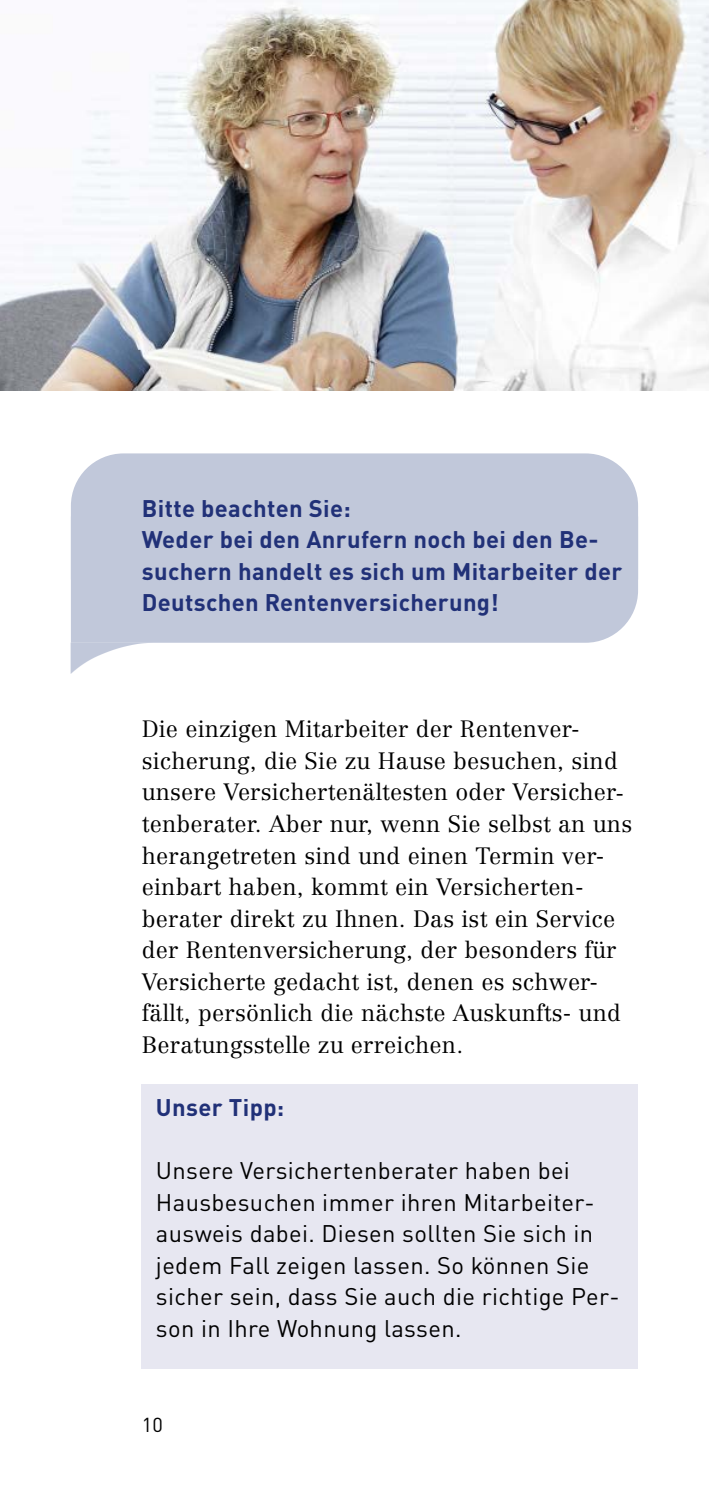
<style>
.page{position:relative;width:709px;height:1489px;background:#fff}
.page>*{position:absolute;margin:0;border:0;box-sizing:border-box;transform-origin:0 0}
.t1{font:23.75px/31.5px "DIN Pro";letter-spacing:.015em;color:#000}
.t2{font:700 23.75px/31.5px "DIN Pro";letter-spacing:.015em;color:#213178}
.t3{font:300 23.25px/31.5px "Centennial LT Pro";letter-spacing:.01em;color:#000}
.t4{font:20px "DIN Pro";color:#000}
</style>
<div class="page">
<div style="left:71px;top:453px;width:567px;height:63px;background:#c1c8da"></div>
<div style="left:71px;top:516px;width:567px;height:126px;background:#c1c8da"></div>
<div style="left:142px;top:1084px;width:496px;height:63px;background:#e7e7f1"></div>
<div style="left:142px;top:1147px;width:496px;height:189px;background:#e7e7f1"></div>
<div style="left:142px;top:1336px;width:496px;height:32px;background:#e7e7f1"></div>
<img style="left:0;top:0;width:709px;height:390px">
<svg style="left:71px;top:642px;width:82px;height:1px"></svg>
<p class="t2" style="left:142px;top:489px;width:482px">Bitte beachten Sie:<br>Weder bei den Anrufern noch bei den Be&shy;suchern handelt es sich um Mitarbeiter der Deutschen Rentenversicherung!</p>
<p class="t3" style="left:142px;top:713px;width:492px">Die einzigen Mitarbeiter der Rentenver&shy;sicherung, die Sie zu Hause besuchen, sind unsere Versichertenältesten oder Versicher&shy;tenberater. Aber nur, wenn Sie selbst an uns herangetreten sind und einen Termin ver&shy;einbart haben, kommt ein Versicherten&shy;berater direkt zu Ihnen. Das ist ein Service der Rentenversicherung, der besonders für Versicherte gedacht ist, denen es schwer&shy;fällt, persönlich die nächste Auskunfts- und Beratungsstelle zu erreichen.</p>
<p class="t2" style="left:156px;top:1088px;width:130px">Unser Tipp:</p>
<p class="t1" style="left:156px;top:1152px;width:465px">Unsere Versichertenberater haben bei Hausbesuchen immer ihren Mitarbeiter&shy;ausweis dabei. Diesen sollten Sie sich in jedem Fall zeigen lassen. So können Sie sicher sein, dass Sie auch die richtige Per&shy;son in Ihre Wohnung lassen.</p>
<p class="t4" style="left:142px;top:1408px;width:23px">10</p>
</div>
